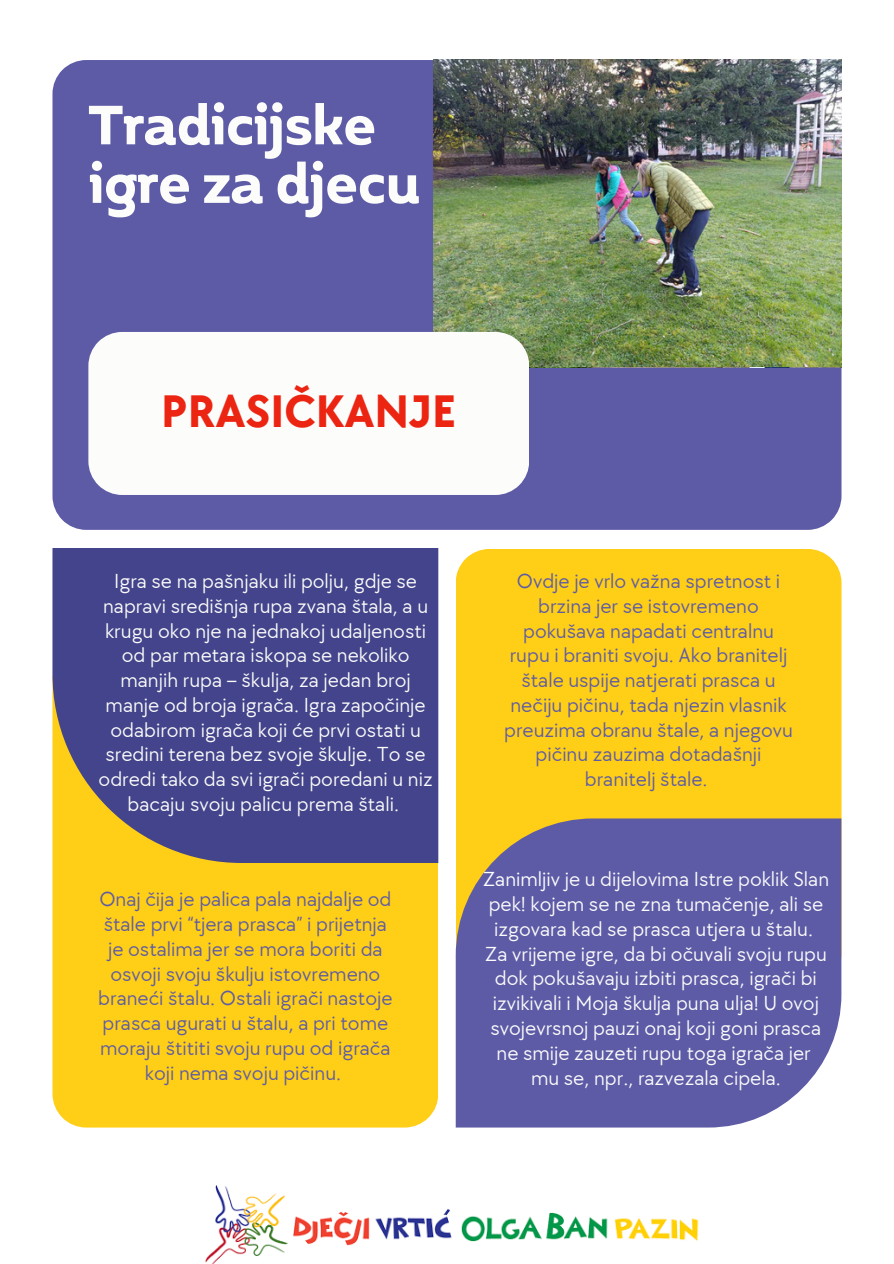
<style>
.page{position:relative;width:894px;height:1264px;background:#fff}
.page>*{position:absolute;margin:0;border:0;box-sizing:border-box;transform-origin:0 0}
.t1{font:700 66px/58.5px "Boriboon";letter-spacing:-.015em;color:#fcfcfb}
.t2{font:700 47.1px "TT Chocolates";color:#ec2412}
.t3{font:21px/24.8px "TT Chocolates";color:#fcfcfb}
.t4{font:21px/24.8px "TT Chocolates";color:#5d5ba6;text-align:center}
.s1{color:#fff}
</style>
<div class="page">
<div style="left:52px;top:60px;width:789px;height:470px;background:#5d5ba6"></div>
<img style="left:433px;top:59px;width:408px;height:308px">
<svg style="left:88px;top:332px;width:441px;height:163px"></svg>
<div style="left:456px;top:549px;width:385px;height:269px;background:#ffce16"></div>
<svg style="left:455px;top:818px;width:386px;height:309px;background:#6864a3"></svg>
<div style="left:52px;top:863px;width:386px;height:264px;background:#ffce16"></div>
<div style="left:52px;top:549px;width:386px;height:314px;background:#43448b"></div>
<img style="left:205px;top:1185px;width:494px;height:78px">
<p class="t1" style="left:88px;top:92px;width:333px">Tradicijske igre za djecu</p>
<p class="t2" style="left:161px;top:384px;width:297px">PRASIČKANJE</p>
<p class="t3" style="left:99px;top:569px;width:335px;text-align:center">Igra se na pašnjaku ili polju, gdje se napravi središnja rupa zvana štala, a u krugu oko nje na jednakoj udaljenosti od par metara iskopa se nekoliko manjih rupa – škulja, za jedan broj manje od broja igrača. Igra započinje odabirom igrača koji će prvi ostati u sredini terena bez svoje škulje. To se odredi tako da svi igrači poredani u niz bacaju svoju palicu prema štali.</p>
<p class="t4" style="left:98px;top:887px;width:296px">Onaj čija je palica pala najdalje od štale prvi “tjera prasca” i prijetnja je ostalima jer se mora boriti da osvoji svoju škulju istovremeno braneći štalu. Ostali igrači nastoje prasca ugurati u štalu, a pri tome moraju štititi svoju rupu od igrača koji nema svoju pičinu.</p>
<p class="t4" style="left:504px;top:569px;width:290px">Ovdje je vrlo važna spretnost i brzina jer se istovremeno pokušava napadati centralnu rupu i braniti svoju. Ako branitelj štale uspije natjerati prasca u nečiju pičinu, tada njezin vlasnik preuzima obranu štale, a njegovu pičinu zauzima dotadašnji branitelj štale.</p>
<h2 class="t3" style="left:482px;top:867px;width:348px"><span class="s1">Zanimljiv</span> je u dijelovima Istre poklik Slan pek! kojem se ne zna tumačenje, ali se izgovara kad se prasca utjera u štalu.</h2>
<p class="t3" style="left:484px;top:941px;width:343px">Za vrijeme igre, da bi očuvali svoju rupu dok pokušavaju izbiti prasca, igrači bi izvikivali i Moja škulja puna ulja! U ovoj svojevrsnoj pauzi onaj koji goni prasca ne smije zauzeti rupu toga igrača jer</p>
<p class="t3" style="left:531px;top:1065px;width:251px">mu se, npr., razvezala cipela.</p>
</div>
